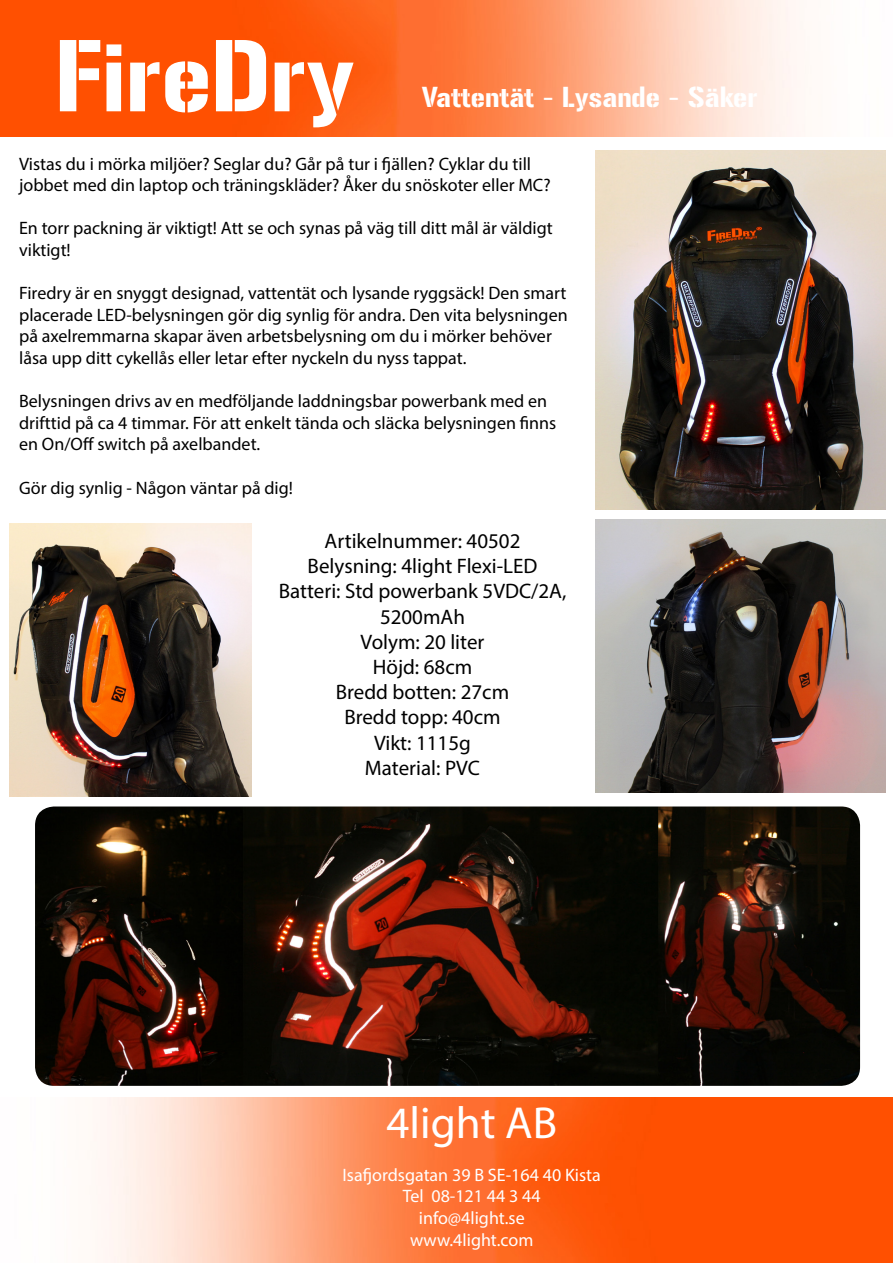
<style>
.page{position:relative;width:893px;height:1263px;background:#fff}
.page>*{position:absolute;margin:0;border:0;box-sizing:border-box;transform-origin:0 0}
.t1{font:90px "Gunplay";color:#fff}
.t2{font:45px "Myriad Pro";color:#fff}
.t3{font:25.5px "Gunplay";color:#fff}
.t4{font:21px/25.2px "Myriad Pro";color:#000;text-align:center}
.t5{font:18px/21.6px "Myriad Pro";color:#000}
.t6{font:18px/21.6px "Myriad Pro";color:#fff;text-align:center}
</style>
<div class="page">
<img style="left:94px;top:1097px;width:799px;height:166px">
<img style="left:0;top:1px;width:806px;height:136px">
<img style="left:35px;top:806px;width:825px;height:280px">
<img style="left:596px;top:150px;width:289px;height:359px">
<img style="left:9px;top:524px;width:243px;height:272px">
<img style="left:596px;top:519px;width:289px;height:273px">
<h1 class="t1" style="left:55px;top:24px;width:301px">FireDry</h1>
<h3 class="t3" style="left:422px;top:82px;width:337px">Vattentät - Lysande - Säker</h3>
<p class="t5" style="left:19px;top:152px;width:533px">Vistas du i mörka miljöer? Seglar du? Går på tur i fjällen? Cyklar du till jobbet med din laptop och träningskläder? Åker du snöskoter eller MC?</p>
<p class="t5" style="left:19px;top:217px;width:535px">En torr packning är viktigt! Att se och synas på väg till ditt mål är väldigt viktigt!</p>
<p class="t5" style="left:19px;top:282px;width:550px">Firedry är en snyggt designad, vattentät och lysande ryggsäck! Den smart placerade LED-belysningen gör dig synlig för andra. Den vita belysningen på axelremmarna skapar även arbetsbelysning om du i mörker behöver låsa upp ditt cykellås eller letar efter nyckeln du nyss tappat.</p>
<p class="t5" style="left:19px;top:390px;width:539px">Belysningen drivs av en medföljande laddningsbar powerbank med en drifttid på ca 4 timmar. För att enkelt tända och släcka belysningen finns en On/Off switch på axelbandet.</p>
<p class="t5" style="left:19px;top:476px;width:275px">Gör dig synlig - Någon väntar på dig!</p>
<p class="t4" style="left:279px;top:528px;width:289px">Artikelnummer: 40502<br>Belysning: 4light Flexi-LED<br>Batteri: Std powerbank 5VDC/2A,<br>5200mAh<br>Volym: 20 liter<br>Höjd: 68cm<br>Bredd botten: 27cm<br>Bredd topp: 40cm<br>Vikt: 1115g<br>Material: PVC</p>
<h2 class="t2" style="left:386px;top:1095px;width:172px">4light AB</h2>
<p class="t6" style="left:343px;top:1164px;width:260px">Isafjordsgatan 39 B SE-164 40 Kista<br>Tel 08-121 44 3 44<br>info@4light.se<br>www.4light.com</p>
</div>
